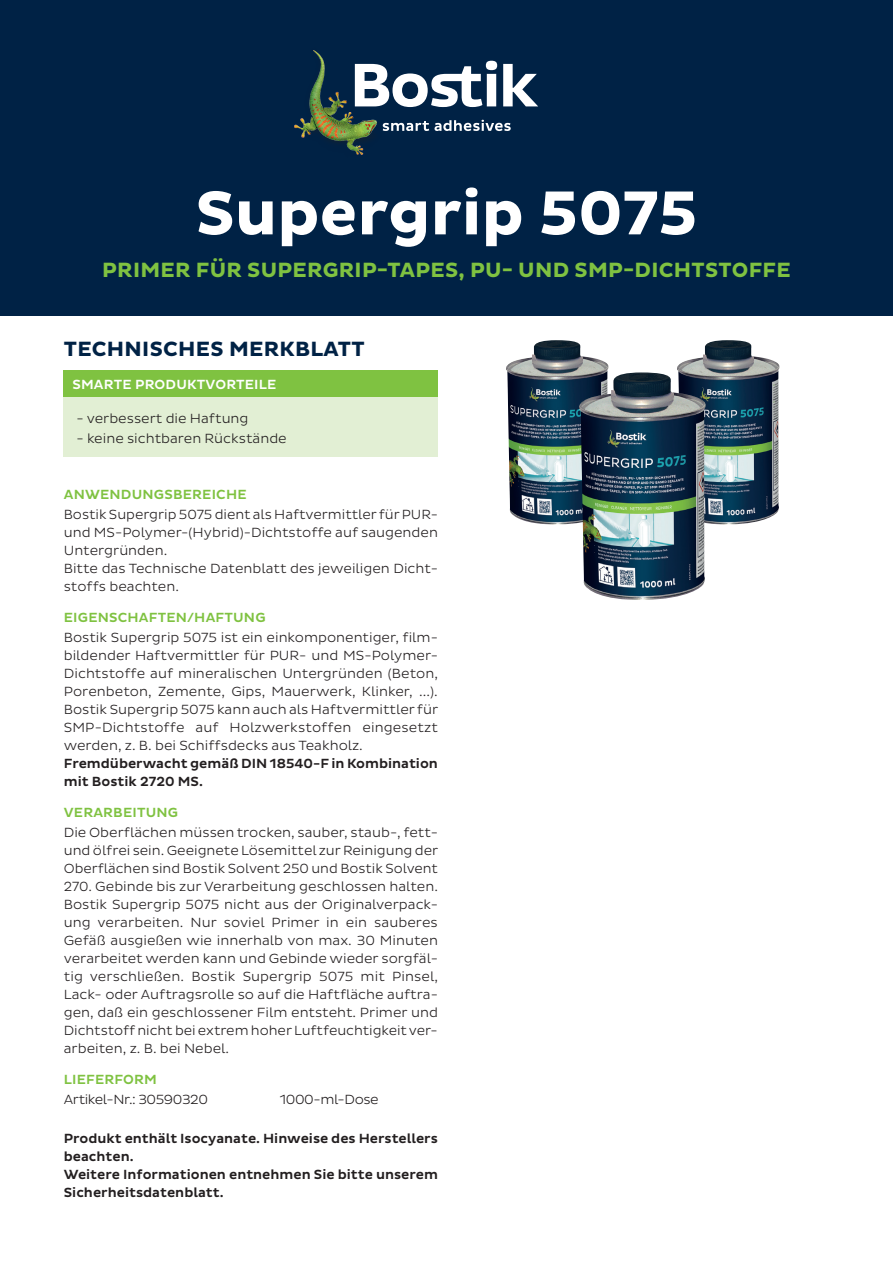
<style>
.page{position:relative;width:893px;height:1263px;background:#fff}
.page>*{position:absolute;margin:0;border:0;box-sizing:border-box;transform-origin:0 0}
.t1{font:700 63px "Bostik";color:#fff}
.t2{font:700 21px "Bostik";letter-spacing:.015em;color:#7fc241}
.t3{font:700 21px "Bostik";letter-spacing:.015em;color:#002245}
.t4{font:300 13.5px/18px "Bostik";color:#231f20;text-align:justify}
.t5{font:500 13.5px/18px "Bostik";color:#231f20}
.t6{font:500 13.5px "Bostik";letter-spacing:.015em;color:#7fc241}
.t7{font:300 13.5px "Bostik";letter-spacing:-.03em;color:#231f20}
.t8{font:500 13.5px "Bostik";letter-spacing:.015em;color:#fff}
</style>
<div class="page">
<div style="left:0;top:0;width:893px;height:316px;background:#002245"></div>
<img style="left:295px;top:51px;width:82px;height:103px">
<svg style="left:383px;top:121px;width:46px;height:10px"></svg>
<svg style="left:435px;top:120px;width:76px;height:11px"></svg>
<svg style="left:355px;top:61px;width:183px;height:46px"></svg>
<img style="left:677px;top:340px;width:102px;height:185px">
<img style="left:506px;top:340px;width:102px;height:185px">
<img style="left:579px;top:372px;width:127px;height:228px">
<div style="left:64px;top:370px;width:374px;height:28px;background:#7fc241"></div>
<div style="left:64px;top:398px;width:374px;height:59px;background:#e2efd4"></div>
<h1 class="t1" style="left:195px;top:177px;width:504px">Supergrip 5075</h1>
<h2 class="t2" style="left:102px;top:257px;width:690px">PRIMER FÜR SUPERGRIP-TAPES, PU- UND SMP-DICHTSTOFFE</h2>
<h2 class="t3" style="left:64px;top:337px;width:302px">TECHNISCHES MERKBLATT</h2>
<p class="t8" style="left:72px;top:377px;width:206px">SMARTE PRODUKTVORTEILE</p>
<p class="t4" style="left:77px;top:409px;width:174px">- verbessert die Haftung</p>
<p class="t4" style="left:77px;top:429px;width:212px">- keine sichtbaren Rückstände</p>
<p class="t6" style="left:64px;top:487px;width:184px">ANWENDUNGSBEREICHE</p>
<p class="t4" style="left:64px;top:506px;width:376px;text-align:left">Bostik Supergrip 5075 dient als Haftvermittler für PUR&shy;und MS-Polymer-(Hybrid)-Dichtstoffe auf saugenden Untergründen.<br>Bitte das Technische Datenblatt des jeweiligen Dicht&shy;stoffs beachten.</p>
<p class="t6" style="left:64px;top:609px;width:203px">EIGENSCHAFTEN/HAFTUNG</p>
<p class="t4" style="left:64px;top:628px;width:376px">Bostik Supergrip 5075 ist ein einkomponentiger, film&shy;bildender Haftvermittler für PUR- und MS-Polymer-Dichtstoffe auf mineralischen Untergründen (Beton, Porenbeton, Zemente, Gips, Mauerwerk, Klinker, ...).<br>Bostik Supergrip 5075 kann auch als Haftvermittler für SMP-Dichtstoffe auf Holzwerkstoffen eingesetzt werden, z. B. bei Schiffsdecks aus Teakholz.</p>
<p class="t5" style="left:64px;top:755px;width:376px">Fremdüberwacht gemäß DIN 18540-F in Kombination mit Bostik 2720 MS.</p>
<p class="t6" style="left:64px;top:804px;width:116px">VERARBEITUNG</p>
<p class="t4" style="left:64px;top:823px;width:376px">Die Oberflächen müssen trocken, sauber, staub-, fett&shy;und ölfrei sein. Geeignete Lösemittel zur Reinigung der Oberflächen sind Bostik Solvent 250 und Bostik Solvent 270. Gebinde bis zur Verarbeitung geschlossen halten.<br>Bostik Supergrip 5075 nicht aus der Originalverpack&shy;ung verarbeiten. Nur soviel Primer in ein sauberes Gefäß ausgießen wie innerhalb von max. 30 Minuten verarbeitet werden kann und Gebinde wieder sorgfäl&shy;tig verschließen. Bostik Supergrip 5075 mit Pinsel, Lack- oder Auftragsrolle so auf die Haftfläche auftra&shy;gen, daß ein geschlossener Film entsteht. Primer und Dichtstoff nicht bei extrem hoher Luftfeuchtigkeit ver&shy;arbeiten, z. B. bei Nebel.</p>
<p class="t6" style="left:64px;top:1071px;width:95px">LIEFERFORM</p>
<p class="t7" style="left:64px;top:1091px;width:146px">Artikel-Nr.: 30590320</p>
<p class="t7" style="left:280px;top:1091px;width:100px">1000-ml-Dose</p>
<p class="t5" style="left:64px;top:1130px;width:376px">Produkt enthält Isocyanate. Hinweise des Herstellers beachten.<br>Weitere Informationen entnehmen Sie bitte unserem Sicherheitsdatenblatt.</p>
</div>
